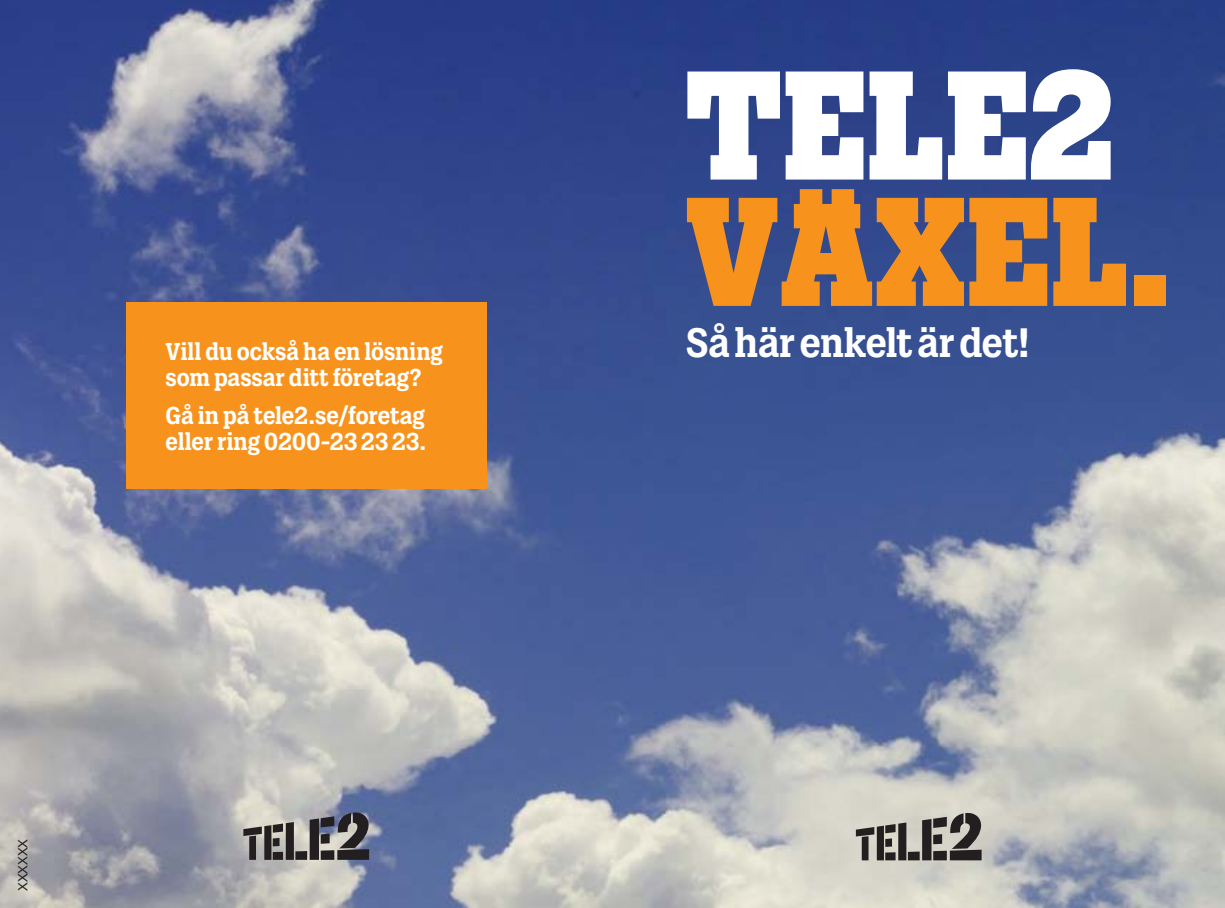
<style>
.page{position:relative;width:1225px;height:908px;background:#fff}
.page>*{position:absolute;margin:0;border:0;box-sizing:border-box;transform-origin:0 0}
.t1{font:800 152.2px "Tele 2 Slab";color:#f7931d}
.t2{font:800 152.2px "Tele 2 Slab";color:#fff}
.t3{font:700 40.4px "Tele 2 Slab";letter-spacing:-.01em;color:#fff}
.t4{font:700 24px/26px "Tele 2 Slab";color:#fff}
.t5{font:13px "Arial MT Std";color:#231f20}
</style>
<div class="page">
<img style="left:0;top:0;width:1225px;height:907px">
<svg style="left:856px;top:822px;width:50px;height:38px;background:#76736e"></svg>
<div style="left:908px;top:851px;width:11px;height:9px;background:#231f20"></div>
<svg style="left:922px;top:812px;width:59px;height:48px;background:#6d6965"></svg>
<div style="left:126px;top:302px;width:360px;height:187px;background:#f7931d"></div>
<svg style="left:243px;top:821px;width:51px;height:38px;background:#716d6a"></svg>
<div style="left:295px;top:850px;width:12px;height:9px;background:#231f20"></div>
<svg style="left:310px;top:812px;width:59px;height:47px;background:#5b5a5f"></svg>
<p class="t4" style="left:166px;top:339px;width:279px">Vill du också ha en lösning som passar ditt företag?</p>
<p class="t4" style="left:166px;top:402px;width:262px">Gå in på tele2.se/foretag eller ring 0200-232323.</p>
<p class="t5" style="left:16px;top:890px;width:54px;rotate:-90deg">XXXXXX</p>
<h1 class="t2" style="left:685px;top:48px;width:430px">TELE2</h1>
<h1 class="t1" style="left:685px;top:174px;width:487px">VÄXEL.</h1>
<h2 class="t3" style="left:686px;top:319px;width:345px">Så här enkelt är det!</h2>
</div>
